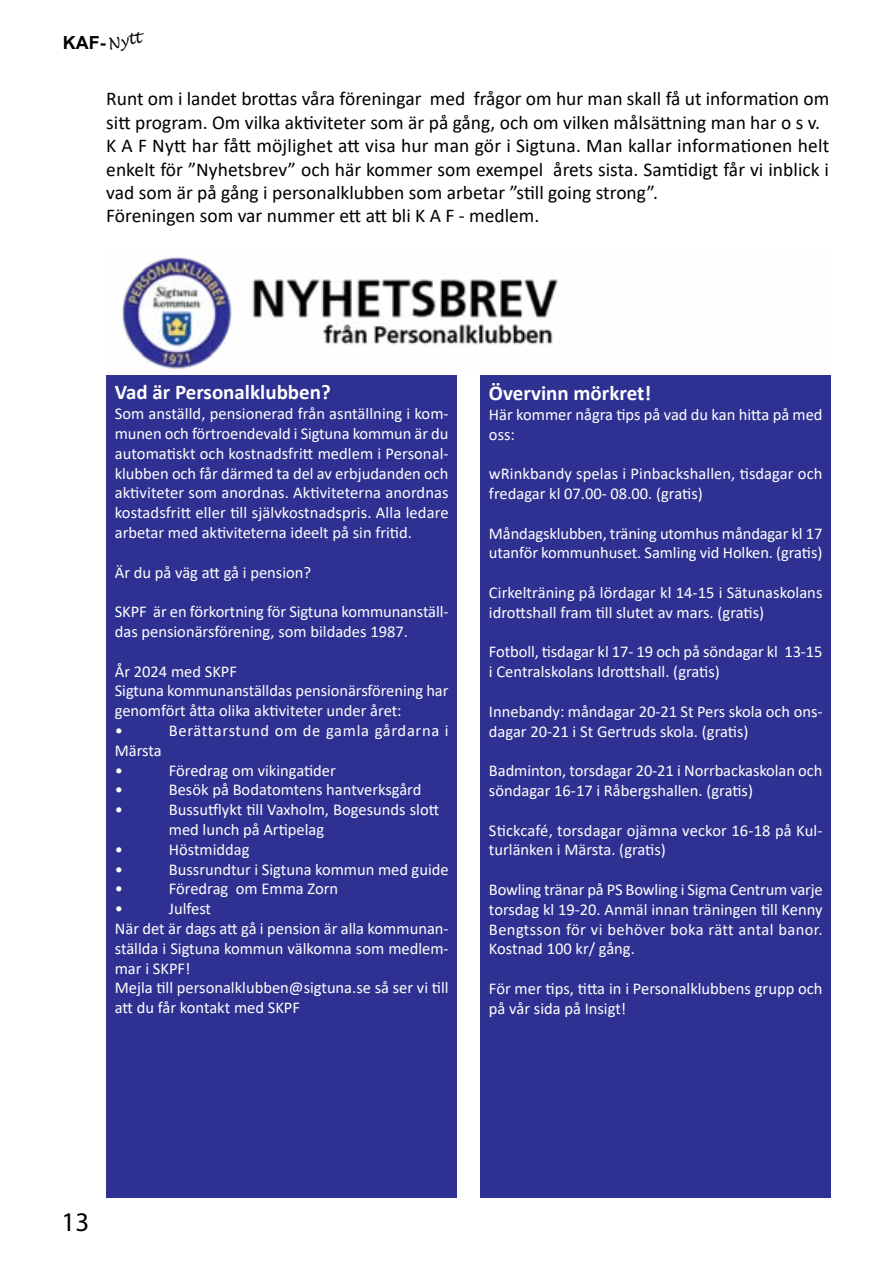
<style>
.page{position:relative;width:893px;height:1263px;background:#fff}
.page>*{position:absolute;margin:0;border:0;box-sizing:border-box;transform-origin:0 0}
.t1{font:27px "Myriad Pro";color:#000}
.t2{font:700 21px "Calibri";color:#fff}
.t3{font:19.5px/23.4px "Calibri";color:#000}
.t4{font:700 18px "Arial";color:#000}
.t5{font:16.5px/19.8px "Calibri";color:#fff}
.t6{font:16.5px "Calibri";letter-spacing:.04em;color:#fff}
.t7{font:italic 15px "Lucida Handwriting";color:#000}
</style>
<div class="page">
<img style="left:122px;top:257px;width:438px;height:112px">
<div style="left:480px;top:376px;width:351px;height:822px;background:#2e3092"></div>
<div style="left:106px;top:375px;width:351px;height:823px;background:#2e3092"></div>
<p class="t4" style="left:63px;top:30px;width:44px">KAF-</p>
<p class="t7" style="left:106px;top:36px;width:36px;rotate:-12deg">Nytt</p>
<p class="t3" style="left:106px;top:87px;width:724px">Runt om i landet brottas våra föreningar med frågor om hur man skall få ut information om sitt program. Om vilka aktiviteter som är på gång, och om vilken målsättning man har o s v.<br>K A F Nytt har fått möjlighet att visa hur man gör i Sigtuna. Man kallar informationen helt enkelt för ”Nyhetsbrev” och här kommer som exempel årets sista. Samtidigt får vi inblick i vad som är på gång i personalklubben som arbetar ”still going strong”.<br>Föreningen som var nummer ett att bli K A F - medlem.</p>
<p class="t2" style="left:115px;top:377px;width:217px">Vad är Personalklubben?</p>
<p class="t5" style="left:115px;top:403px;width:335px;text-align:justify">Som anställd, pensionerad från asntällning i kom&shy;munen och förtroendevald i Sigtuna kommun är du automatiskt och kostnadsfritt medlem i Personal&shy;klubben och får därmed ta del av erbjudanden och aktiviteter som anordnas. Aktiviteterna anordnas kostadsfritt eller till självkostnadspris. Alla ledare arbetar med aktiviteterna ideelt på sin fritid.</p>
<p class="t5" style="left:115px;top:562px;width:198px">Är du på väg att gå i pension?</p>
<p class="t5" style="left:115px;top:601px;width:335px">SKPF är en förkortning för Sigtuna kommunanställ&shy;das pensionärsförening, som bildades 1987.</p>
<p class="t5" style="left:115px;top:661px;width:335px">År 2024 med SKPF<br>Sigtuna kommunanställdas pensionärsförening har genomfört åtta olika aktiviteter under året:<br>•</p>
<p class="t6" style="left:169px;top:719px;width:281px">Berättarstund om de gamla gårdarna i</p>
<p class="t5" style="left:115px;top:740px;width:48px">Märsta •</p>
<p class="t5" style="left:169px;top:760px;width:169px">Föredrag om vikingatider</p>
<p class="t5" style="left:115px;top:779px;width:10px">•</p>
<p class="t5" style="left:169px;top:779px;width:254px">Besök på Bodatomtens hantverksgård</p>
<p class="t5" style="left:115px;top:799px;width:10px">•</p>
<p class="t5" style="left:169px;top:799px;width:272px">Bussutflykt till Vaxholm, Bogesunds slott med lunch på Artipelag</p>
<p class="t5" style="left:115px;top:839px;width:10px">•</p>
<p class="t5" style="left:169px;top:839px;width:82px">Höstmiddag</p>
<p class="t5" style="left:115px;top:859px;width:10px">•</p>
<p class="t5" style="left:169px;top:859px;width:281px">Bussrundtur i Sigtuna kommun med guide</p>
<p class="t5" style="left:115px;top:878px;width:10px">•</p>
<p class="t5" style="left:169px;top:878px;width:171px">Föredrag om Emma Zorn</p>
<p class="t5" style="left:115px;top:898px;width:10px">•</p>
<p class="t5" style="left:115px;top:898px;width:335px;text-indent:54px">Julfest<br>När det är dags att gå i pension är alla kommunan&shy;ställda i Sigtuna kommun välkomna som medlem&shy;mar i SKPF!<br>Mejla till personalklubben@sigtuna.se så ser vi till att du får kontakt med SKPF</p>
<p class="t2" style="left:489px;top:378px;width:164px">Övervinn mörkret!</p>
<p class="t5" style="left:489px;top:404px;width:335px">Här kommer några tips på vad du kan hitta på med oss:</p>
<p class="t5" style="left:489px;top:463px;width:335px">wRinkbandy spelas i Pinbackshallen, tisdagar och fredagar kl 07.00- 08.00. (gratis)</p>
<p class="t5" style="left:489px;top:523px;width:335px">Måndagsklubben, träning utomhus måndagar kl 17 utanför kommunhuset. Samling vid Holken. (gratis)</p>
<p class="t5" style="left:489px;top:582px;width:335px">Cirkelträning på lördagar kl 14-15 i Sätunaskolans idrottshall fram till slutet av mars. (gratis)</p>
<p class="t5" style="left:489px;top:641px;width:335px">Fotboll, tisdagar kl 17- 19 och på söndagar kl 13-15 i Centralskolans Idrottshall. (gratis)</p>
<p class="t5" style="left:489px;top:701px;width:335px">Innebandy: måndagar 20-21 St Pers skola och ons&shy;dagar 20-21 i St Gertruds skola. (gratis)</p>
<p class="t5" style="left:489px;top:760px;width:335px">Badminton, torsdagar 20-21 i Norrbackaskolan och söndagar 16-17 i Råbergshallen. (gratis)</p>
<p class="t5" style="left:489px;top:820px;width:335px">Stickcafé, torsdagar ojämna veckor 16-18 på Kul&shy;turlänken i Märsta. (gratis)</p>
<p class="t5" style="left:489px;top:879px;width:335px;text-align:justify">Bowling tränar på PS Bowling i Sigma Centrum varje torsdag kl 19-20. Anmäl innan träningen till Kenny Bengtsson för vi behöver boka rätt antal banor.<br>Kostnad 100 kr/ gång.</p>
<p class="t5" style="left:489px;top:978px;width:335px">För mer tips, titta in i Personalklubbens grupp och på vår sida på Insigt!</p>
<h1 class="t1" style="left:62px;top:1205px;width:29px">13</h1>
</div>
